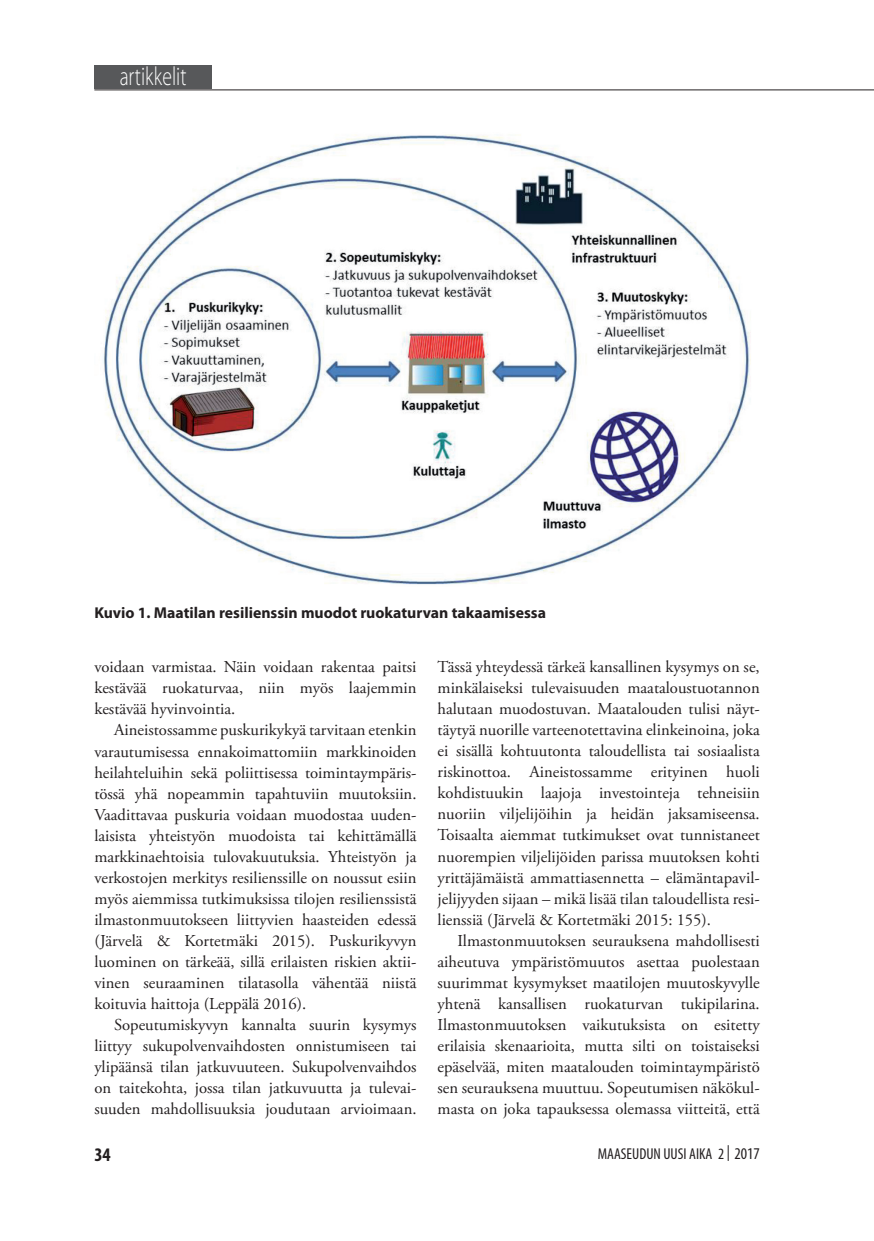
<style>
.page{position:relative;width:874px;height:1241px;background:#fff}
.page>*{position:absolute;margin:0;border:0;box-sizing:border-box;transform-origin:0 0}
.t1{font:300 26.25px "Myriad Pro";color:#fff;scale:.75 1}
.t2{font:700 condensed 19.25px "Myriad Pro";color:#231f20}
.t3{font:16.62px/21px "Adobe Garamond Pro";color:#231f20;text-align:justify}
.t4{font:700 15.75px "Myriad Pro";color:#231f20}
.t5{font:condensed 15.75px "Myriad Pro";color:#231f20}
.s1{font-size:16.45px}
</style>
<div class="page">
<hr style="left:94px;top:90px;width:779px;height:1px;background:#231f20">
<div style="left:94px;top:66px;width:118px;height:23px;background:#57585a"></div>
<img style="left:103px;top:134px;width:648px;height:451px">
<h1 class="t1" style="left:120px;top:62px;width:90px">artikkelit</h1>
<p class="t4" style="left:94px;top:602px;width:453px">Kuvio 1. Maatilan resilienssin muodot ruokaturvan takaamisessa</p>
<p class="t3" style="left:94px;top:657px;width:323px">voidaan varmistaa. Näin voidaan rakentaa paitsi kestävää ruokaturvaa, niin myös laajemmin kestävää hyvinvointia.</p>
<p class="t3" style="left:94px;top:720px;width:323px;text-indent:20px">Aineistossamme puskurikykyä tarvitaan etenkin varautumisessa ennakoimattomiin markkinoiden heilahteluihin sekä poliittisessa toimintaympäris&shy;tössä yhä nopeammin tapahtuviin muutoksiin.<br>Vaadittavaa puskuria voidaan muodostaa uuden&shy;laisista yhteistyön muodoista tai kehittämällä markkinaehtoisia tulovakuutuksia. Yhteistyön ja verkostojen merkitys resilienssille on noussut esiin myös aiemmissa tutkimuksissa tilojen resilienssistä ilmastonmuutokseen liittyvien haasteiden edessä (Järvelä &amp; Kortetmäki 2015). Puskurikyvyn luominen on tärkeää, sillä erilaisten riskien aktii&shy;vinen seuraaminen tilatasolla vähentää niistä koituvia haittoja (Leppälä 2016).</p>
<p class="t3" style="left:94px;top:1014px;width:323px;text-indent:20px">Sopeutumiskyvyn kannalta suurin kysymys liittyy sukupolvenvaihdosten onnistumiseen tai ylipäänsä tilan jatkuvuuteen. Sukupolvenvaihdos on taitekohta, jossa tilan jatkuvuutta ja tulevai&shy;suuden mahdollisuuksia joudutaan arvioimaan.</p>
<p class="t3" style="left:437px;top:657px;width:323px">Tässä yhteydessä tärkeä kansallinen kysymys on se, minkälaiseksi tulevaisuuden maataloustuotannon halutaan muodostuvan. Maatalouden tulisi näyt&shy;täytyä nuorille varteenotettavina elinkeinoina, joka ei sisällä kohtuutonta taloudellista tai sosiaalista riskinottoa. Aineistossamme erityinen huoli kohdistuukin laajoja investointeja tehneisiin nuoriin viljelijöihin ja heidän jaksamiseensa.<br>Toisaalta aiemmat tutkimukset ovat tunnistaneet nuorempien viljelijöiden parissa muutoksen kohti yrittäjämäistä ammattiasennetta – elämäntapavil&shy;jelijyyden sijaan – mikä lisää tilan taloudellista resi&shy;lienssiä (Järvelä &amp; Kortetmäki 2015: 155).</p>
<p class="t3" style="left:437px;top:930px;width:323px;text-indent:20px">Ilmastonmuutoksen seurauksena mahdollisesti aiheutuva ympäristömuutos asettaa puolestaan suurimmat kysymykset maatilojen muutoskyvylle yhtenä kansallisen ruokaturvan tukipilarina.<br>Ilmastonmuutoksen vaikutuksista on esitetty erilaisia skenaarioita, mutta silti on toistaiseksi epäselvää, miten maatalouden toimintaympäristö sen seurauksena muuttuu. Sopeutumisen näkökul&shy;masta on joka tapauksessa olemassa viitteitä, että</p>
<p class="t2" style="left:94px;top:1142px;width:18px">34</p>
<p class="t5" style="left:597px;top:1143px;width:163px">MAASEUDUN UUSI AIKA 2 | <span class="s1">2017</span></p>
</div>
